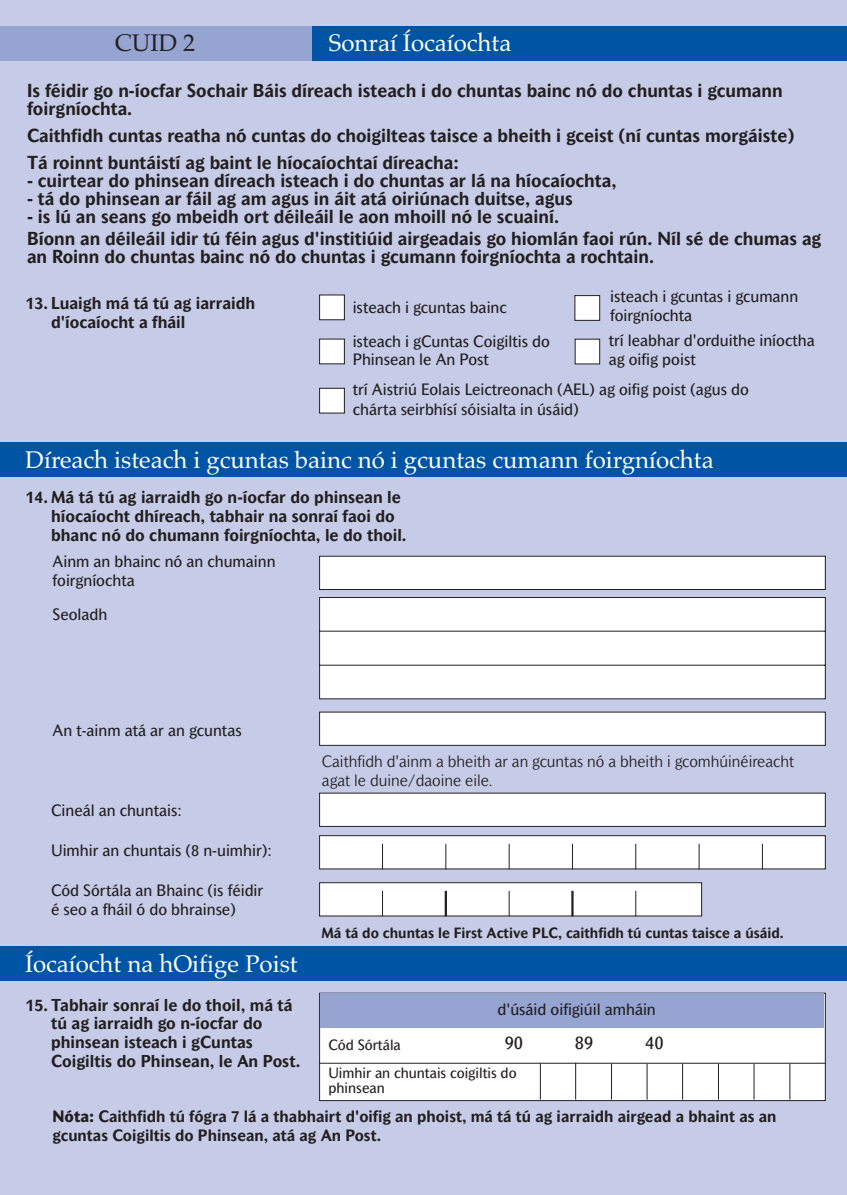
<style>
.page{position:relative;width:847px;height:1195px;background:#fff}
.page>*{position:absolute;margin:0;border:0;box-sizing:border-box;transform-origin:0 0}
.t1{font:24px "Palatino";color:#fff}
.t2{font:24px "Palatino";color:#231f20}
.t3{font:700 18px/18px "Mahsuri Sans";color:#231f20}
.t4{font:18px "Mahsuri Sans";color:#231f20}
.t5{font:700 16.5px/18.8px "Mahsuri Sans";color:#231f20}
.t6{font:15.75px/18.8px "Mahsuri Sans";color:#231f20}
.t7{font:700 15.75px/18.8px "Mahsuri Sans";color:#231f20}
.t8{font:300 15.75px/18.8px "Mahsuri Sans";color:#231f20}
.t9{font:700 14.25px "Mahsuri Sans";color:#231f20}
.t10{font:14.25px/27px "Mahsuri Sans";color:#231f20}
.s1{font-weight:800}
</style>
<div class="page">
<div style="left:0;top:1px;width:846px;height:1194px;background:#c6cce7"></div>
<div style="left:312px;top:27px;width:534px;height:34px;background:#0054a4"></div>
<div style="left:0;top:27px;width:312px;height:34px;background:#96a4d2"></div>
<div style="left:319px;top:556px;width:506px;height:33px;background:#fff"></div>
<div style="left:319px;top:556px;width:506px;height:34px;border:1px solid #231f20"></div>
<div style="left:319px;top:597px;width:507px;height:102px;background:#fff"></div>
<div style="left:319px;top:712px;width:506px;height:33px;background:#fff"></div>
<div style="left:319px;top:712px;width:506px;height:34px;border:1px solid #231f20"></div>
<div style="left:319px;top:793px;width:506px;height:33px;background:#fff"></div>
<div style="left:319px;top:793px;width:506px;height:34px;border:1px solid #231f20"></div>
<div style="left:319px;top:836px;width:506px;height:33px;background:#fff"></div>
<div style="left:319px;top:835px;width:506px;height:34px;border:1px solid #231f20"></div>
<svg style="left:382px;top:844px;width:1px;height:25px"></svg>
<svg style="left:445px;top:844px;width:1px;height:25px"></svg>
<svg style="left:508px;top:844px;width:1px;height:25px"></svg>
<svg style="left:572px;top:844px;width:1px;height:25px"></svg>
<svg style="left:635px;top:844px;width:1px;height:25px"></svg>
<svg style="left:698px;top:844px;width:1px;height:25px"></svg>
<svg style="left:761px;top:844px;width:1px;height:25px"></svg>
<div style="left:319px;top:883px;width:382px;height:33px;background:#fff"></div>
<div style="left:319px;top:882px;width:382px;height:34px;border:1px solid #231f20"></div>
<svg style="left:382px;top:891px;width:1px;height:25px"></svg>
<hr style="left:444px;top:891px;width:3px;height:25px;background:#231f20">
<svg style="left:508px;top:891px;width:1px;height:25px"></svg>
<hr style="left:571px;top:891px;width:2px;height:25px;background:#231f20">
<svg style="left:635px;top:891px;width:1px;height:25px"></svg>
<div style="left:319px;top:993px;width:506px;height:107px;background:#fff"></div>
<div style="left:319px;top:993px;width:506px;height:108px;border:1px solid #231f20"></div>
<div style="left:320px;top:993px;width:503px;height:34px;background:#96a4d2"></div>
<hr style="left:319px;top:1063px;width:506px;height:1px;background:#231f20">
<hr style="left:575px;top:1063px;width:1px;height:36px;background:#231f20">
<hr style="left:646px;top:1063px;width:1px;height:36px;background:#231f20">
<hr style="left:611px;top:1063px;width:1px;height:36px;background:#231f20">
<hr style="left:682px;top:1063px;width:1px;height:36px;background:#231f20">
<hr style="left:717px;top:1063px;width:1px;height:36px;background:#231f20">
<hr style="left:753px;top:1063px;width:1px;height:36px;background:#231f20">
<hr style="left:789px;top:1063px;width:1px;height:36px;background:#231f20">
<hr style="left:539px;top:1063px;width:1px;height:36px;background:#231f20">
<div style="left:319px;top:295px;width:25px;height:25px;background:#fff"></div>
<div style="left:319px;top:295px;width:25px;height:25px;border:1px solid #231f20"></div>
<div style="left:574px;top:296px;width:25px;height:24px;background:#fff"></div>
<div style="left:574px;top:295px;width:25px;height:26px;border:1px solid #231f20"></div>
<div style="left:319px;top:339px;width:25px;height:25px;background:#fff"></div>
<div style="left:575px;top:339px;width:24px;height:25px;background:#fff"></div>
<div style="left:319px;top:388px;width:25px;height:25px;background:#fff"></div>
<div style="left:319px;top:388px;width:25px;height:25px;border:1px solid #231f20"></div>
<div style="left:0;top:443px;width:846px;height:34px;background:#0054a4"></div>
<div style="left:0;top:947px;width:846px;height:34px;background:#0054a4"></div>
<h1 class="t2" style="left:115px;top:34px;width:82px">CUID 2</h1>
<h1 class="t1" style="left:329px;top:34px;width:184px">Sonraí Íocaíochta</h1>
<p class="t3" style="left:27px;top:82px;width:756px">Is féidir go n-íocfar Sochair Báis díreach isteach i do chuntas bainc nó do chuntas i gcumann foirgníochta.</p>
<p class="t3" style="left:27px;top:123px;width:768px;line-height:27px">Caithfidh cuntas reatha nó cuntas do choigilteas taisce a bheith i gceist (ní cuntas morgáiste)<br>Tá roinnt buntáistí ag baint le híocaíochtaí díreacha:</p>
<p class="t3" style="left:27px;top:172px;width:590px">- cuirtear do phinsean díreach isteach i do chuntas ar lá na híocaíochta,</p>
<p class="t3" style="left:27px;top:190px;width:547px">- tá do phinsean ar fáil ag am agus in áit atá oiriúnach duitse, agus</p>
<p class="t3" style="left:27px;top:206px;width:795px;line-height:22.2px">- is lú an seans go mbeidh ort déileáil le aon mhoill nó le scuainí.<br>Bíonn an déileáil idir tú féin agus d'institiúid airgeadais go hiomlán faoi rún. Níl sé de chumas ag</p>
<p class="t3" style="left:27px;top:248px;width:628px">an Roinn do chuntas bainc nó do chuntas i gcumann foirgníochta a rochtain.</p>
<p class="t5" style="left:51px;top:295px;width:206px;text-indent:-26px">13. Luaigh má tá tú ag iarraidh d'íocaíocht a fháil</p>
<p class="t6" style="left:352px;top:299px;width:156px">isteach i gcuntas bainc</p>
<p class="t6" style="left:609px;top:288px;width:190px">isteach i gcuntas i gcumann foirgníochta</p>
<p class="t6" style="left:352px;top:333px;width:199px">isteach i gCuntas Coigiltis do<br>Phinsean le An Post</p>
<p class="t6" style="left:608px;top:332px;width:207px">trí leabhar d'orduithe iníoctha ag oifig poist</p>
<p class="t6" style="left:352px;top:381px;width:397px;line-height:19.5px">trí Aistriú Eolais Leictreonach (AEL) ag oifig poist (agus do chárta seirbhísí sóisialta in úsáid)</p>
<h1 class="t1" style="left:26px;top:450px;width:689px">Díreach isteach i gcuntas bainc nó i gcuntas cumann foirgníochta</h1>
<p class="t5" style="left:51px;top:489px;width:357px;text-indent:-26px">14. Má tá tú ag iarraidh go n-íocfar do phinsean le híocaíocht dhíreach, tabhair na sonraí faoi do bhanc nó do chumann foirgníochta, le do thoil.</p>
<p class="t6" style="left:53px;top:553px;width:224px">Ainm an bhainc nó an chumainn foirgníochta</p>
<p class="t6" style="left:53px;top:605px;width:56px">Seoladh</p>
<p class="t6" style="left:53px;top:721px;width:190px">An t-ainm atá ar an gcuntas</p>
<p class="t6" style="left:51px;top:801px;width:132px">Cineál an chuntais:</p>
<p class="t6" style="left:51px;top:842px;width:222px">Uimhir an chuntais (8 n-uimhir):</p>
<p class="t6" style="left:51px;top:882px;width:214px">Cód Sórtála an Bhainc (is féidir é seo a fháil ó do bhrainse)</p>
<h1 class="t1" style="left:25px;top:954px;width:274px">Íocaíocht na hOifige Poist</h1>
<p class="t5" style="left:51px;top:996px;width:250px;text-indent:-26px">15. Tabhair sonraí le do thoil, má tá tú ag iarraidh go n-íocfar do phinsean isteach i gCuntas<br>Coigiltis do Phinsean, le An Post.</p>
<p class="t8" style="left:322px;top:753px;width:473px">Caithfidh d'ainm a bheith ar an gcuntas nó a bheith i gcomhúinéireacht agat le duine/daoine eile.</p>
<p class="t9" style="left:321px;top:927px;width:463px">Má tá do chuntas le First Active PLC, caithfidh tú cuntas taisce a úsáid.</p>
<p class="t6" style="left:497px;top:1001px;width:160px">d'úsáid oifigiúil amháin</p>
<p class="t10" style="left:328px;top:1032px;width:190px">Cód Sórtála<br>Uimhir an chuntais coigiltis do</p>
<p class="t10" style="left:328px;top:1075px;width:58px">phinsean</p>
<p class="t4" style="left:504px;top:1035px;width:20px">90</p>
<p class="t4" style="left:574px;top:1035px;width:20px">89</p>
<p class="t4" style="left:644px;top:1035px;width:20px">40</p>
<p class="t7" style="left:53px;top:1107px;width:725px"><span class="s1">Nóta:</span> Caithfidh tú fógra 7 lá a thabhairt d'oifig an phoist, má tá tú ag iarraidh airgead a bhaint as an gcuntas Coigiltis do Phinsean, atá ag An Post.</p>
</div>
